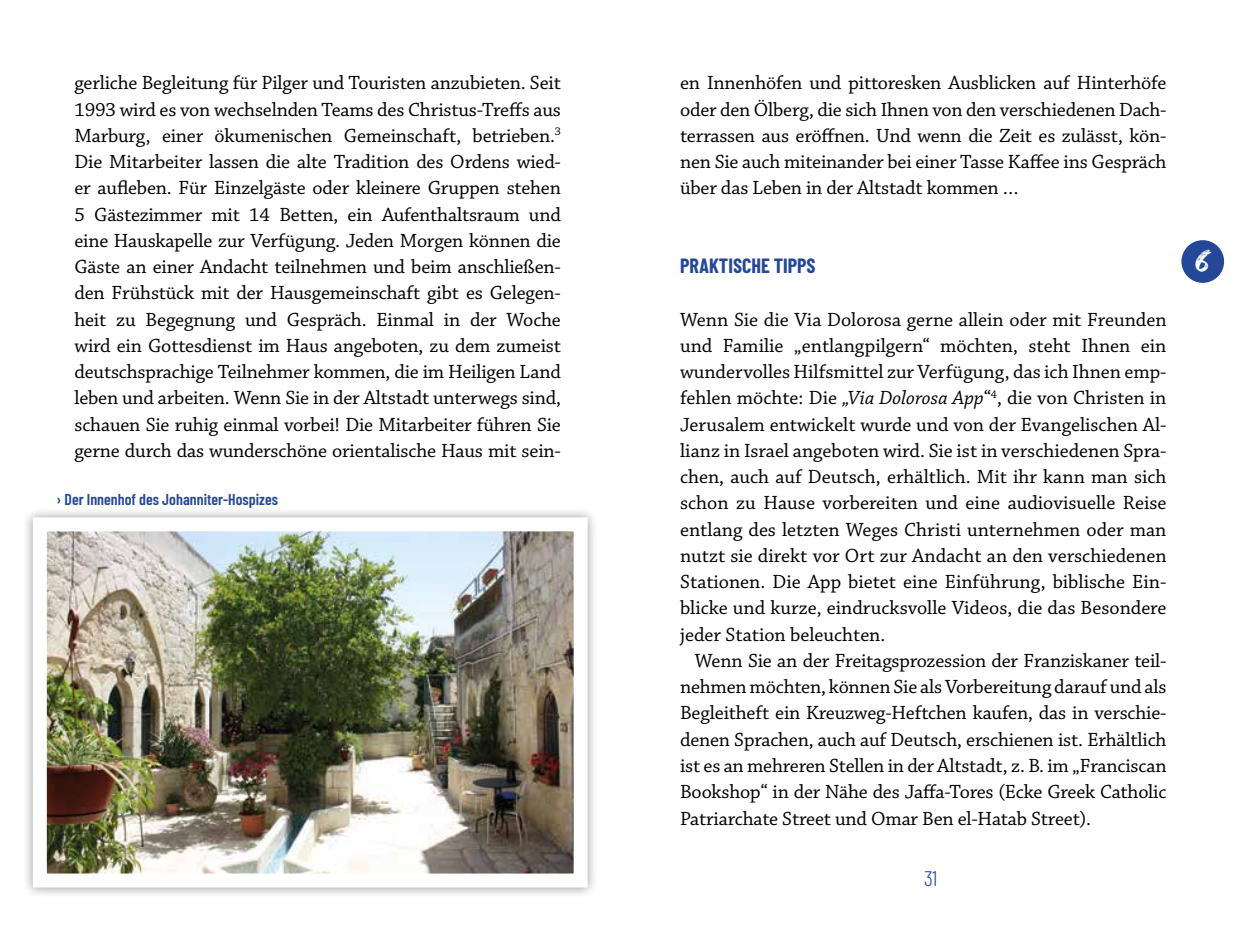
<style>
.page{position:relative;width:1241px;height:928px;background:#fff}
.page>*{position:absolute;margin:0;border:0;box-sizing:border-box;transform-origin:0 0}
.t1{font:35px "Hey October";color:#fff}
.t2{font:300 21px "Barlow Condensed";color:#244798}
.t3{font:20.12px/26.2px "Chaparral Pro";letter-spacing:-.01em;color:#000;text-align:justify}
.t4{font:700 20.12px "Barlow Condensed";color:#244798}
.t5{font:600 15.75px "Barlow Condensed";color:#244798}
.s1{font-style:italic}
</style>
<div class="page">
<div style="left:22px;top:507px;width:576px;height:391px;background:#000;opacity:.4"></div>
<img style="left:48px;top:532px;width:524px;height:340px">
<div style="left:33px;top:517px;width:554px;height:370px;border:14px solid #fff"></div>
<div style="left:1181px;top:240px;width:42px;height:43px;background:#244798;border-radius:50%"></div>
<p class="t3" style="left:74px;top:71px;width:488px">gerliche Begleitung für Pilger und Touristen anzubieten. Seit 1993 wird es von wechselnden Teams des Christus-Treffs aus Marburg, einer ökumenischen Gemeinschaft, betrieben.<sup>3<br></sup>Die Mitarbeiter lassen die alte Tradition des Ordens wied&shy;er aufleben. Für Einzelgäste oder kleinere Gruppen stehen 5 Gästezimmer mit 14 Betten, ein Aufenthaltsraum und eine Hauskapelle zur Verfügung. Jeden Morgen können die Gäste an einer Andacht teilnehmen und beim anschließen&shy;den Frühstück mit der Hausgemeinschaft gibt es Gelegen&shy;heit zu Begegnung und Gespräch. Einmal in der Woche wird ein Gottesdienst im Haus angeboten, zu dem zumeist deutschsprachige Teilnehmer kommen, die im Heiligen Land leben und arbeiten. Wenn Sie in der Altstadt unterwegs sind, schauen Sie ruhig einmal vorbei! Die Mitarbeiter führen Sie gerne durch das wunderschöne orientalische Haus mit sein-</p>
<p class="t3" style="left:680px;top:71px;width:488px">en Innenhöfen und pittoresken Ausblicken auf Hinterhöfe oder den Ölberg, die sich Ihnen von den verschiedenen Dach&shy;terrassen aus eröffnen. Und wenn die Zeit es zulässt, kön&shy;nen Sie auch miteinander bei einer Tasse Kaffee ins Gespräch über das Leben in der Altstadt kommen …</p>
<p class="t4" style="left:680px;top:253px;width:137px">PRAKTISCHE TIPPS</p>
<p class="t3" style="left:680px;top:307px;width:488px">Wenn Sie die Via Dolorosa gerne allein oder mit Freunden und Familie „entlangpilgern“ möchten, steht Ihnen ein wundervolles Hilfsmittel zur Verfügung, das ich Ihnen emp&shy;fehlen möchte: Die <span class="s1">„Via Dolorosa App</span>“<sup>4</sup>, die von Christen in Jerusalem entwickelt wurde und von der Evangelischen Al&shy;lianz in Israel angeboten wird. Sie ist in verschiedenen Spra&shy;chen, auch auf Deutsch, erhältlich. Mit ihr kann man sich schon zu Hause vorbereiten und eine audiovisuelle Reise entlang des letzten Weges Christi unternehmen oder man nutzt sie direkt vor Ort zur Andacht an den verschiedenen Stationen. Die App bietet eine Einführung, biblische Ein&shy;blicke und kurze, eindrucksvolle Videos, die das Besondere jeder Station beleuchten.</p>
<p class="t3" style="left:680px;top:648px;width:488px;text-indent:15px">Wenn Sie an der Freitagsprozession der Franziskaner teil&shy;nehmen möchten, können Sie als Vorbereitung darauf und als Begleitheft ein Kreuzweg-Heftchen kaufen, das in verschie&shy;denen Sprachen, auch auf Deutsch, erschienen ist. Erhältlich ist es an mehreren Stellen in der Altstadt, z. B. im „Franciscan Bookshop“ in der Nähe des Jaffa-Tores (Ecke Greek Catholic Patriarchate Street und Omar Ben el-Hatab Street).</p>
<p class="t5" style="left:56px;top:489px;width:223px">› Der Innenhof des Johanniter-Hospizes</p>
<p class="t2" style="left:924px;top:865px;width:14px">31</p>
<h1 class="t1" style="left:1195px;top:239px;width:15px">6</h1>
</div>
